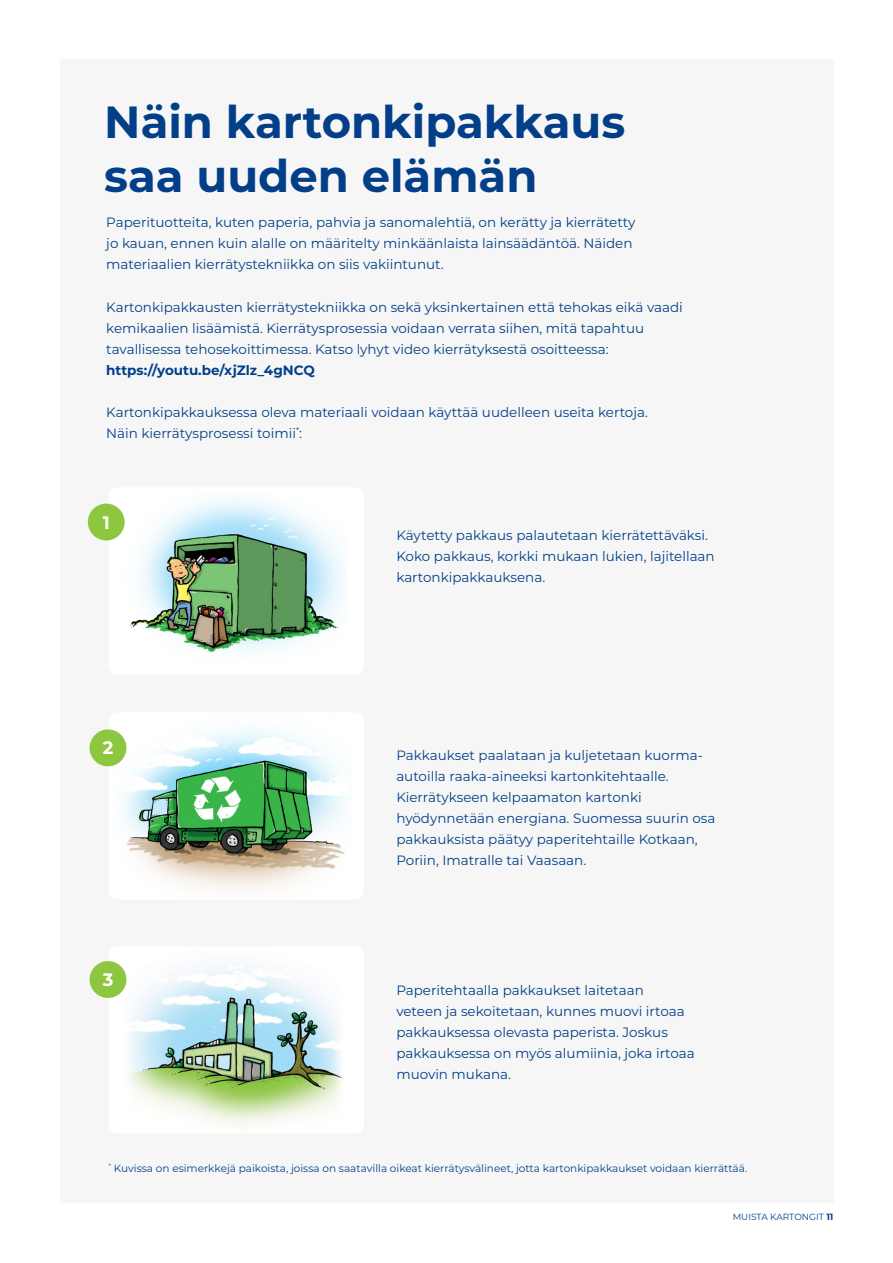
<style>
.page{position:relative;width:893px;height:1263px;background:#fff}
.page>*{position:absolute;margin:0;border:0;box-sizing:border-box;transform-origin:0 0}
.t1{font:700 45px/54px "Montserrat";color:#023f88}
.brödtext{font:700 18px "Montserrat";color:#fff}
.brödtext-2{font:13.5px/21px "Montserrat";color:#023f88}
.t2{font:10.5px "Montserrat";color:#023f88}
.t3{font:9px "Montserrat";color:#023f88}
.s1{font-weight:700}
</style>
<div class="page">
<div style="left:60px;top:60px;width:773px;height:1143px;background:#f6f6f6"></div>
<img style="left:109px;top:504px;width:229px;height:148px">
<img style="left:109px;top:735px;width:236px;height:149px">
<img style="left:112px;top:961px;width:232px;height:160px">
<div style="left:88px;top:504px;width:37px;height:36px;background:#8dc63f;border-radius:50%"></div>
<div style="left:90px;top:729px;width:36px;height:37px;background:#8dc63f;border-radius:50%"></div>
<div style="left:90px;top:961px;width:36px;height:37px;background:#8dc63f;border-radius:50%"></div>
<p class="t1" style="left:104px;top:92px;width:522px">Näin kartonkipakkaus saa uuden elämän</p>
<p class="brödtext-2" style="left:106px;top:212px;width:531px">Paperituotteita, kuten paperia, pahvia ja sanomalehtiä, on kerätty ja kierrätetty jo kauan, ennen kuin alalle on määritelty minkäänlaista lainsäädäntöä. Näiden materiaalien kierrätystekniikka on siis vakiintunut.</p>
<p class="brödtext-2" style="left:106px;top:296px;width:578px">Kartonkipakkausten kierrätystekniikka on sekä yksinkertainen että tehokas eikä vaadi kemikaalien lisäämistä. Kierrätysprosessia voidaan verrata siihen, mitä tapahtuu tavallisessa tehosekoittimessa. Katso lyhyt video kierrätyksestä osoitteessa: <span class="s1">https://youtu.be/xjZlz_4gNCQ</span></p>
<p class="brödtext-2" style="left:106px;top:401px;width:543px">Kartonkipakkauksessa oleva materiaali voidaan käyttää uudelleen useita kertoja.</p>
<p class="brödtext-2" style="left:106px;top:422px;width:197px">Näin kierrätysprosessi toimii<sup>*</sup>:</p>
<p class="brödtext" style="left:103px;top:510px;width:9px">1</p>
<p class="brödtext" style="left:103px;top:735px;width:12px">2</p>
<p class="brödtext" style="left:103px;top:966px;width:12px">3</p>
<p class="brödtext-2" style="left:396px;top:524px;width:320px">Käytetty pakkaus palautetaan kierrätettäväksi.<br>Koko pakkaus, korkki mukaan lukien, lajitellaan kartonkipakkauksena.</p>
<p class="brödtext-2" style="left:396px;top:744px;width:321px">Pakkaukset paalataan ja kuljetetaan kuorma&shy;autoilla raaka-aineeksi kartonkitehtaalle.<br>Kierrätykseen kelpaamaton kartonki hyödynnetään energiana. Suomessa suurin osa pakkauksista päätyy paperitehtaille Kotkaan, Poriin, Imatralle tai Vaasaan.</p>
<p class="brödtext-2" style="left:396px;top:979px;width:300px">Paperitehtaalla pakkaukset laitetaan<br>veteen ja sekoitetaan, kunnes muovi irtoaa pakkauksessa olevasta paperista. Joskus pakkauksessa on myös alumiinia, joka irtoaa muovin mukana.</p>
<p class="t2" style="left:109px;top:1160px;width:640px"><sup>*</sup> Kuvissa on esimerkkejä paikoista, joissa on saatavilla oikeat kierrätysvälineet, jotta kartonkipakkaukset voidaan kierrättää.</p>
<p class="t3" style="left:733px;top:1210px;width:102px">MUISTA KARTONGIT <span class="s1">11</span></p>
</div>
